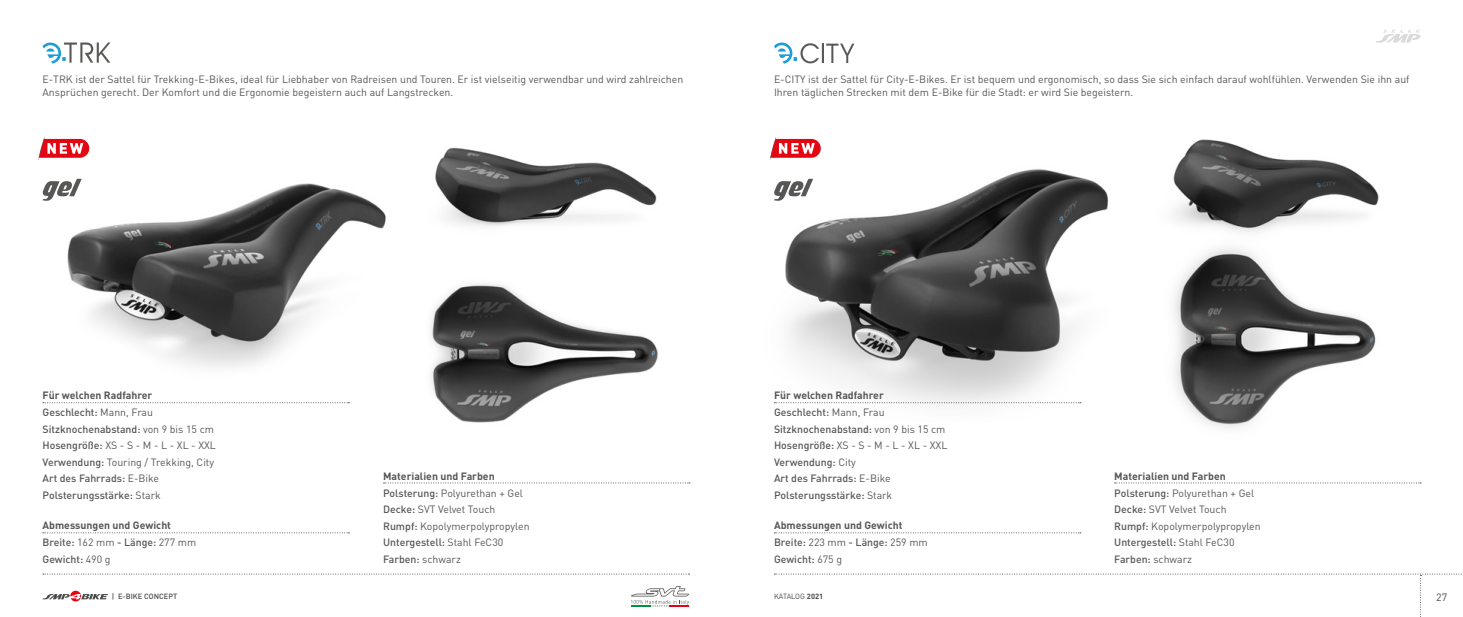
<style>
.page{position:relative;width:1463px;height:617px;background:#fff}
.page>*{position:absolute;margin:0;border:0;box-sizing:border-box;transform-origin:0 0}
.t1{font:10.5px/16.5px "DIN";color:#575756}
.t2{font:500 10.5px/16.5px "DIN";color:#575756}
.t3{font:700 10.5px "DIN";color:#575756}
.t4{font:10.5px "DIN";color:#4a4a49}
.t5{font:500 7.5px "DIN";color:#4a4a49}
.t6{font:7.5px "DIN";letter-spacing:-.02em;color:#4a4a49}
.s1{font-weight:400}
.s2{font-weight:500}
.s3{font-weight:700}
</style>
<div class="page">
<svg style="left:774px;top:573px;width:688px;height:44px"></svg>
<svg style="left:43px;top:573px;width:646px;height:1px"></svg>
<img style="left:430px;top:284px;width:228px;height:139px">
<img style="left:435px;top:147px;width:222px;height:80px">
<img style="left:42px;top:146px;width:344px;height:258px">
<svg style="left:43px;top:402px;width:306px;height:1px"></svg>
<svg style="left:43px;top:532px;width:306px;height:1px"></svg>
<svg style="left:383px;top:482px;width:307px;height:1px"></svg>
<svg style="left:43px;top:43px;width:67px;height:21px"></svg>
<svg style="left:43px;top:590px;width:65px;height:11px"></svg>
<svg style="left:631px;top:586px;width:58px;height:20px"></svg>
<img style="left:1174px;top:271px;width:202px;height:157px">
<img style="left:1173px;top:139px;width:206px;height:132px">
<img style="left:769px;top:159px;width:339px;height:246px">
<svg style="left:774px;top:402px;width:307px;height:1px"></svg>
<svg style="left:774px;top:532px;width:307px;height:1px"></svg>
<svg style="left:1114px;top:482px;width:307px;height:1px"></svg>
<svg style="left:774px;top:43px;width:80px;height:21px"></svg>
<svg style="left:1376px;top:30px;width:45px;height:13px"></svg>
<svg style="left:42px;top:179px;width:40px;height:22px"></svg>
<svg style="left:774px;top:179px;width:39px;height:22px"></svg>
<svg style="left:38px;top:137px;width:51px;height:23px"></svg>
<svg style="left:770px;top:137px;width:51px;height:23px"></svg>
<p class="t1" style="left:43px;top:72px;width:642px;line-height:13.5px">E-TRK ist der Sattel für Trekking-E-Bikes, ideal für Liebhaber von Radreisen und Touren. Er ist vielseitig verwendbar und wird zahlreichen<br>Ansprüchen gerecht. Der Komfort und die Ergonomie begeistern auch auf Langstrecken.</p>
<p class="t1" style="left:774px;top:72px;width:637px;line-height:13.5px">E-CITY ist der Sattel für City-E-Bikes. Er ist bequem und ergonomisch, so dass Sie sich einfach darauf wohlfühlen. Verwenden Sie ihn auf<br>Ihren täglichen Strecken mit dem E-Bike für die Stadt: er wird Sie begeistern.</p>
<p class="t3" style="left:43px;top:388px;width:111px">Für welchen Radfahrer</p>
<p class="t3" style="left:774px;top:388px;width:111px">Für welchen Radfahrer</p>
<p class="t2" style="left:43px;top:403px;width:175px">Geschlecht: <span class="s1">Mann, Frau<br></span>Sitzknochenabstand: <span class="s1">von 9 bis 15 cm<br></span>Hosengröße: <span class="s1">XS - S - M - L - XL - XXL<br></span>Verwendung: <span class="s1">Touring / Trekking, City<br></span>Art des Fahrrads: <span class="s1">E-Bike<br></span>Polsterungsstärke: <span class="s1">Stark</span></p>
<p class="t2" style="left:43px;top:533px;width:155px">Breite: <span class="s1">162 mm</span> - Länge: <span class="s1">277 mm<br></span>Gewicht: <span class="s1">490 g</span></p>
<p class="t3" style="left:43px;top:518px;width:130px">Abmessungen und Gewicht</p>
<p class="t3" style="left:383px;top:469px;width:113px">Materialien und Farben</p>
<p class="t1" style="left:383px;top:484px;width:148px"><span class="s2">Polsterung:</span> Polyurethan + Gel<br><span class="s2">Decke:</span> SVT Velvet Touch<br><span class="s2">Rumpf:</span> Kopolymerpolypropylen<br><span class="s2">Untergestell:</span> Stahl FeC30<br><span class="s2">Farben:</span> schwarz</p>
<p class="t2" style="left:774px;top:403px;width:175px">Geschlecht: <span class="s1">Mann, Frau<br></span>Sitzknochenabstand: <span class="s1">von 9 bis 15 cm<br></span>Hosengröße: <span class="s1">XS - S - M - L - XL - XXL<br></span>Verwendung: <span class="s1">City<br></span>Art des Fahrrads: <span class="s1">E-Bike<br></span>Polsterungsstärke: <span class="s1">Stark</span></p>
<p class="t2" style="left:774px;top:533px;width:155px">Breite: <span class="s1">223 mm</span> - Länge: <span class="s1">259 mm<br></span>Gewicht: <span class="s1">675 g</span></p>
<p class="t3" style="left:774px;top:518px;width:130px">Abmessungen und Gewicht</p>
<p class="t3" style="left:1114px;top:469px;width:113px">Materialien und Farben</p>
<p class="t1" style="left:1114px;top:484px;width:148px"><span class="s2">Polsterung:</span> Polyurethan + Gel<br><span class="s2">Decke:</span> SVT Velvet Touch<br><span class="s2">Rumpf:</span> Kopolymerpolypropylen<br><span class="s2">Untergestell:</span> Stahl FeC30<br><span class="s2">Farben:</span> schwarz</p>
<p class="t5" style="left:112px;top:591px;width:67px">| E-BIKE CONCEPT</p>
<p class="t6" style="left:774px;top:592px;width:51px">KATALOG <span class="s3">2021</span></p>
<p class="t4" style="left:1436px;top:590px;width:12px">27</p>
</div>
